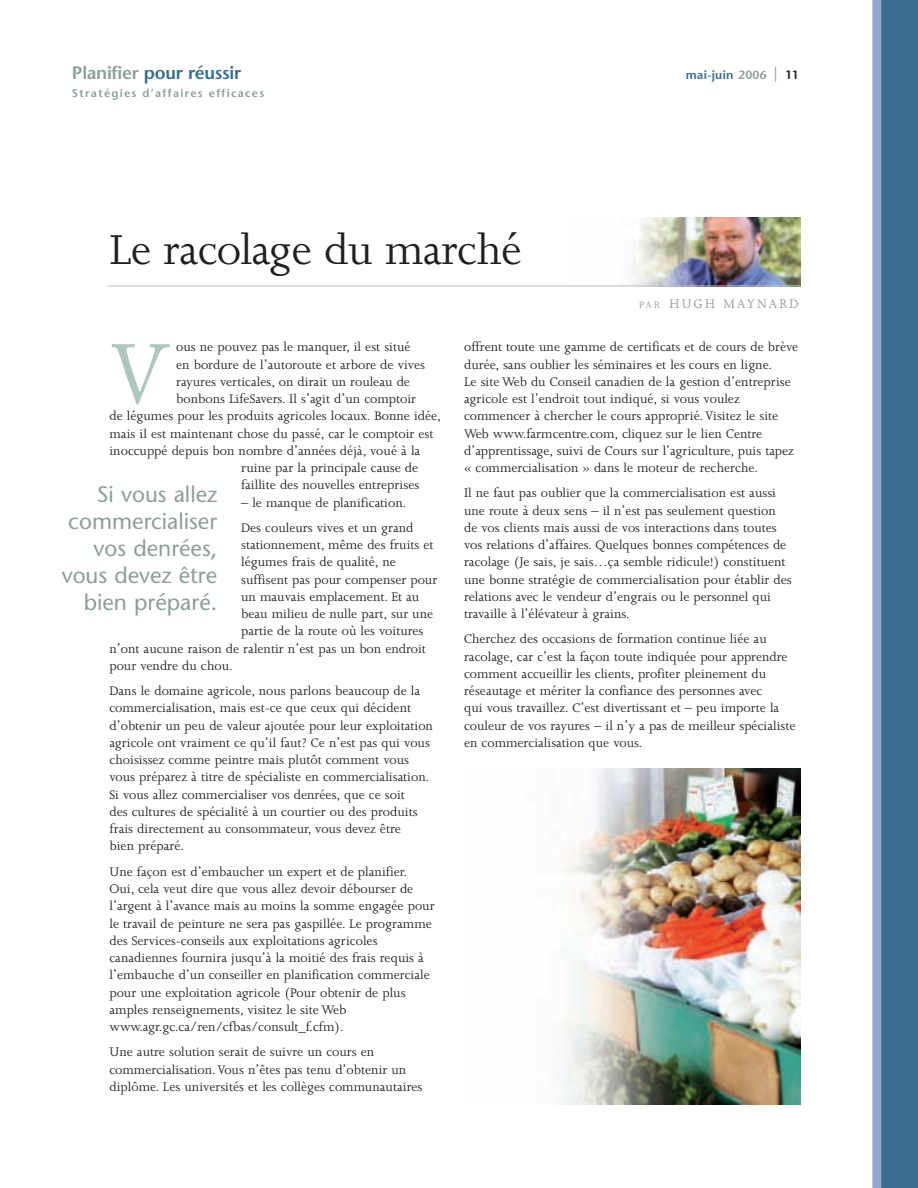
<style>
.page{position:relative;width:918px;height:1188px;background:#fff}
.page>*{position:absolute;margin:0;border:0;box-sizing:border-box;transform-origin:0 0}
.t1{font:82.95px "Adobe Caslon";color:#adc7bc}
.t2{font:48px "Joanna";letter-spacing:-.015em;color:#231f20}
.t3{font:22.5px/27px "Stone Sans";color:#8ca094;text-align:right}
.t4{font:600 18px "Stone Sans";letter-spacing:-.015em;color:#386e8f}
.t5{font:14.25px/17.2px "Joanna";color:#231f20}
.t6{font:14.25px "Joanna";letter-spacing:.155em;color:#939598}
.t7{font:600 12px "Stone Sans";letter-spacing:.03em;color:#386e8f}
.t8{font:600 11.25px "Stone Sans";letter-spacing:.115em;color:#8ca094}
.s1{color:#8ca094}
.s2{font-size:21px;color:#8ca094}
.s3{color:#231f20}
.s4{font-size:10.65px;color:#8ca094}
</style>
<div class="page">
<img style="left:566px;top:217px;width:234px;height:69px">
<div style="left:880px;top:0;width:38px;height:1188px;background:#386e8f"></div>
<img style="left:561px;top:769px;width:239px;height:335px">
<div style="left:872px;top:0;width:9px;height:1188px;background:#94a8ca"></div>
<hr style="left:108px;top:286px;width:692px;height:1px;background:#bcbdc0">
<p class="t4" style="left:72px;top:65px;width:171px"><span class="s1">Planifier</span> pour réussir</p>
<p class="t8" style="left:72px;top:88px;width:194px">Stratégies d’affaires efficaces</p>
<h2 class="t2" style="left:110px;top:232px;width:414px">Le racolage du marché</h2>
<p class="t7" style="left:686px;top:70px;width:115px">mai-juin <span class="s1">2006</span> <span class="s2">|</span> <span class="s3">11</span></p>
<p class="t6" style="left:639px;top:299px;width:161px"><span class="s4">PAR</span> HUGH MAYNARD</p>
<h1 class="t1" style="left:109px;top:344px;width:60px">V</h1>
<p class="t5" style="left:176px;top:340px;width:236px">ous ne pouvez pas le manquer, il est situé</p>
<p class="t5" style="left:176px;top:357px;width:250px">en bordure de l’autoroute et arbore de vives</p>
<p class="t5" style="left:176px;top:374px;width:235px">rayures verticales, on dirait un rouleau de</p>
<p class="t5" style="left:176px;top:391px;width:242px">bonbons LifeSavers. Il s’agit d’un comptoir</p>
<p class="t5" style="left:109px;top:409px;width:333px">de légumes pour les produits agricoles locaux. Bonne idée,</p>
<p class="t5" style="left:109px;top:426px;width:326px">mais il est maintenant chose du passé, car le comptoir est</p>
<p class="t5" style="left:109px;top:443px;width:312px">inoccuppé depuis bon nombre d’années déjà, voué à la</p>
<p class="t5" style="left:241px;top:460px;width:179px">ruine par la principale cause de</p>
<p class="t5" style="left:241px;top:478px;width:180px">faillite des nouvelles entreprises</p>
<p class="t5" style="left:241px;top:491px;width:174px;line-height:25.3px">– le manque de planification.<br>Des couleurs vives et un grand</p>
<p class="t5" style="left:241px;top:537px;width:194px">stationnement, même des fruits et</p>
<p class="t5" style="left:241px;top:555px;width:156px">légumes frais de qualité, ne</p>
<p class="t5" style="left:241px;top:572px;width:198px">suffisent pas pour compenser pour</p>
<p class="t5" style="left:241px;top:589px;width:180px">un mauvais emplacement. Et au</p>
<p class="t5" style="left:241px;top:606px;width:194px">beau milieu de nulle part, sur une</p>
<p class="t5" style="left:241px;top:624px;width:184px">partie de la route où les voitures</p>
<p class="t5" style="left:109px;top:641px;width:318px">n’ont aucune raison de ralentir n’est pas un bon endroit</p>
<p class="t5" style="left:109px;top:658px;width:125px">pour vendre du chou.</p>
<p class="t5" style="left:109px;top:684px;width:325px">Dans le domaine agricole, nous parlons beaucoup de la commercialisation, mais est-ce que ceux qui décident d’obtenir un peu de valeur ajoutée pour leur exploitation agricole ont vraiment ce qu’il faut? Ce n’est pas qui vous choisissez comme peintre mais plutôt comment vous vous préparez à titre de spécialiste en commercialisation.<br>Si vous allez commercialiser vos denrées, que ce soit<br>des cultures de spécialité à un courtier ou des produits frais directement au consommateur, vous devez être<br>bien préparé.</p>
<p class="t5" style="left:109px;top:864px;width:327px">Une façon est d’embaucher un expert et de planifier.<br>Oui, cela veut dire que vous allez devoir débourser de l’argent à l’avance mais au moins la somme engagée pour le travail de peinture ne sera pas gaspillée. Le programme des Services-conseils aux exploitations agricoles canadiennes fournira jusqu’à la moitié des frais requis à l’embauche d’un conseiller en planification commerciale pour une exploitation agricole (Pour obtenir de plus amples renseignements, visitez le site Web www.agr.gc.ca/ren/cfbas/consult_f.cfm).</p>
<p class="t5" style="left:109px;top:1045px;width:314px">Une autre solution serait de suivre un cours en commercialisation.Vous n’êtes pas tenu d’obtenir un diplôme. Les universités et les collèges communautaires</p>
<h3 class="t3" style="left:62px;top:483px;width:157px">Si vous allez commercialiser vos denrées, vous devez être bien préparé.</h3>
<p class="t5" style="left:464px;top:340px;width:336px">offrent toute une gamme de certificats et de cours de brève durée, sans oublier les séminaires et les cours en ligne.<br>Le site Web du Conseil canadien de la gestion d’entreprise agricole est l’endroit tout indiqué, si vous voulez commencer à chercher le cours approprié.Visitez le site Web www.farmcentre.com, cliquez sur le lien Centre d’apprentissage, suivi de Cours sur l’agriculture, puis tapez « commercialisation » dans le moteur de recherche.</p>
<p class="t5" style="left:464px;top:486px;width:329px">Il ne faut pas oublier que la commercialisation est aussi une route à deux sens – il n’est pas seulement question de vos clients mais aussi de vos interactions dans toutes vos relations d’affaires. Quelques bonnes compétences de racolage (Je sais, je sais…ça semble ridicule!) constituent une bonne stratégie de commercialisation pour établir des relations avec le vendeur d’engrais ou le personnel qui travaille à l’élévateur à grains.</p>
<p class="t5" style="left:464px;top:632px;width:333px">Cherchez des occasions de formation continue liée au racolage, car c’est la façon toute indiquée pour apprendre comment accueillir les clients, profiter pleinement du réseautage et mériter la confiance des personnes avec<br>qui vous travaillez. C’est divertissant et – peu importe la couleur de vos rayures – il n’y a pas de meilleur spécialiste en commercialisation que vous.</p>
</div>
